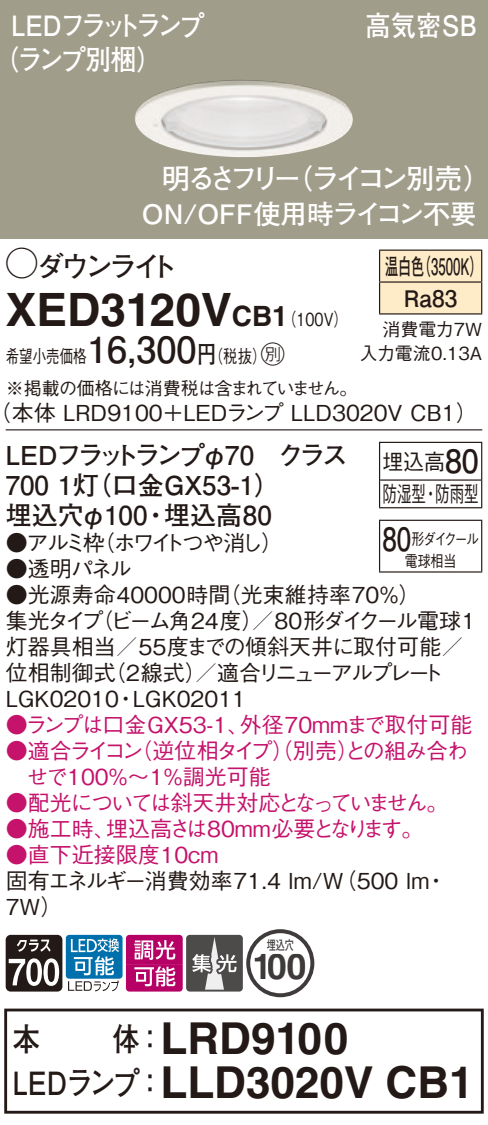
<style>
.page{position:relative;width:488px;height:1125px;background:#fff}
.page>*{position:absolute;margin:0;border:0;box-sizing:border-box;transform-origin:0 0}
.t1{font:700 46px "Helvetica LT Std";color:#231916}
.t2{font:700 44px "Helvetica LT Std";color:#231916}
.t3{font:700 36px "Futo Go B101 Pro";color:#231916}
.t4{font:700 36px "Helvetica LT Std";color:#3e3a39}
.t5{font:700 32px "Futo Go B101 Pro";color:#231916;scale:.85 1}
.t6{font:700 32px "Futo Go B101 Pro";color:#231916;scale:.95 1}
.t7{font:700 32px "Futo Go B101 Pro";color:#231916;scale:.81 1}
.t8{font:700 28px/34px "Futo Go B101 Pro";letter-spacing:-.12em;color:#fff;scale:.9 1}
.t9{font:700 28px "Futo Go B101 Pro";letter-spacing:-.12em;color:#fff}
.t10{font:700 28px "Futo Go B101 Pro";letter-spacing:-.15em;color:#231916}
.t11{font:700 28px "Helvetica LT Std";color:#231916}
.t12{font:700 26.8px "Futo Go B101 Pro";letter-spacing:-.005em;color:#fff}
.t13{font:700 26px "Futo Go B101 Pro";color:#231916}
.t14{font:700 26px "Futo Go B101 Pro";letter-spacing:-.145em;color:#231916}
.t15{font:24px "Ford Classification 1";color:#231916}
.t16{font:700 22.8px/32px "Futo Go B101 Pro";color:#231916;scale:.58 1}
.t17{font:500 22px/26px "Gothic BBB Pro";color:#231916}
.t18{font:500 22px/26px "Gothic BBB Pro";letter-spacing:-.095em;color:#c5126b}
.t19{font:500 22px/26px "Gothic BBB Pro";letter-spacing:-.045em;color:#c5126b}
.t20{font:500 22px "Gothic BBB Pro";color:#c5126b}
.t21{font:500 22px/26px "Gothic BBB Pro";letter-spacing:-.02em;color:#c5126b}
.t22{font:500 22px "Gothic BBB Pro";letter-spacing:-.135em;color:#231916}
.t23{font:500 22px "Gothic BBB Pro";letter-spacing:-.065em;color:#231916}
.t24{font:500 22px "Gothic BBB Pro";letter-spacing:-.15em;color:#231916}
.t25{font:500 22px/32.8px "Gothic BBB Pro";color:#231916;scale:.95 1}
.t26{font:500 22px "Gothic BBB Pro";letter-spacing:-.04em;color:#231916}
.t27{font:500 18px/31.6px "Gothic BBB Pro";letter-spacing:-.04em;color:#231916;scale:.75 1}
.t28{font:500 18px/24px "Gothic BBB Pro";color:#231916;text-align:right}
.t29{font:500 18px "Gothic BBB Pro";color:#231916;scale:.8 1}
.t30{font:500 16px "Gothic BBB Pro";letter-spacing:-.11em;color:#231916;scale:.81 1}
.t31{font:13.2px "Futo Go B101 Pro Bold 90 pv RKSJ H";color:#3f3b3a;scale:.7 1}
.s1{font-family:"Ford Classification 1";font-weight:400;font-size:32px}
.s2{font-size:46px}
.s3{font-family:"Helvetica LT Std";font-weight:700;font-size:28px}
.s4{font-family:"Gothic BBB Pro";font-weight:500;font-size:18px}
.s5{font-family:"Futo Go B101 Pro";font-weight:700;font-size:24px}
.s6{color:#251b18}
</style>
<div class="page">
<div style="left:0;top:0;width:488px;height:238px;background:#a19d8b"></div>
<img style="left:135px;top:80px;width:218px;height:78px">
<div style="left:380px;top:251px;width:101px;height:62px;background:#feecc9"></div>
<hr style="left:379px;top:249px;width:103px;height:2px;background:#231916">
<hr style="left:379px;top:251px;width:1px;height:30px;background:#231916">
<hr style="left:481px;top:251px;width:1px;height:30px;background:#231916">
<hr style="left:379px;top:281px;width:103px;height:2px;background:#231916">
<hr style="left:379px;top:283px;width:1px;height:30px;background:#231916">
<hr style="left:481px;top:283px;width:1px;height:30px;background:#231916">
<hr style="left:379px;top:313px;width:103px;height:1px;background:#231916">
<hr style="left:6px;top:429px;width:476px;height:1px;background:#231916">
<hr style="left:379px;top:443px;width:1px;height:37px;background:#231916">
<svg style="left:379px;top:480px;width:1px;height:27px"></svg>
<hr style="left:379px;top:442px;width:103px;height:1px;background:#231916">
<hr style="left:380px;top:479px;width:101px;height:2px;background:#231916">
<hr style="left:481px;top:443px;width:1px;height:37px;background:#231916">
<svg style="left:481px;top:480px;width:1px;height:27px"></svg>
<hr style="left:379px;top:507px;width:103px;height:1px;background:#231916">
<hr style="left:379px;top:521px;width:1px;height:50px;background:#231916">
<hr style="left:379px;top:519px;width:103px;height:2px;background:#231916">
<hr style="left:481px;top:521px;width:1px;height:50px;background:#231916">
<hr style="left:379px;top:571px;width:103px;height:1px;background:#231916">
<svg style="left:6px;top:934px;width:56px;height:57px"></svg>
<div style="left:66px;top:934px;width:56px;height:44px;background:#0070ac;border-radius:3px"></div>
<svg style="left:68px;top:938px;width:51px;height:53px"></svg>
<svg style="left:126px;top:929px;width:188px;height:68px"></svg>
<div style="left:4px;top:1008px;width:479px;height:105px;border:3px solid #231916"></div>
<p class="t8" style="left:-7px;top:5px;width:236px;text-indent:18px">LEDフラットランプ（ランプ別梱(</p>
<p class="t8" style="left:365px;top:5px;width:125px">高気密SB</p>
<p class="t9" style="left:285px;top:156px;width:208px">（ライコン別売(</p>
<p class="t9" style="left:162px;top:156px;width:141px">明るさフリー</p>
<p class="t12" style="left:142px;top:192px;width:336px">ON/OFF使用時ライコン不要</p>
<p class="t10" style="left:6px;top:244px;width:174px"><span class="s1">A</span>ダウンライト</p>
<p class="t16" style="left:417px;top:247px;width:115px">（3500 (K</p>
<p class="t16" style="left:403px;top:247px;width:94px;text-indent:-19px">温白色<br>Ra83</p>
<p class="t28" style="left:359px;top:315px;width:124px">消費電力7W<br>入力電流0.13A</p>
<h1 class="t1" style="left:6px;top:281px;width:197px">XED3120</h1>
<p class="t11" style="left:201px;top:299px;width:73px"><span class="s2">V</span>CB</p>
<p class="t29" style="left:272px;top:304px;width:96px">（<span class="s3">1</span> 100 (V</p>
<h3 class="t3" style="left:87px;top:321px;width:111px">16,300</h3>
<p class="t15" style="left:252px;top:342px;width:34px">C<span class="s4">）</span></p>
<p class="t29" style="left:197px;top:342px;width:70px">（<span class="s5">円</span>税抜</p>
<p class="t27" style="left:6px;top:338px;width:470px">希望小売価格<br>※掲載の価格には消費税は含まれていません。</p>
<p class="t17" style="left:-10px;top:397px;width:489px">（本体 LRD9100＋LEDランプ LLD3020V CB1(</p>
<p class="t14" style="left:6px;top:434px;width:343px">LEDフラットランプφ70　クラス</p>
<p class="t13" style="left:6px;top:464px;width:276px">700 （灯1 口金GX53-1(</p>
<p class="t13" style="left:164px;top:494px;width:109px">埋込高80</p>
<p class="t13" style="left:6px;top:494px;width:143px">埋込穴φ100</p>
<p class="t24" style="left:93px;top:525px;width:191px">（ホワイトつや消し(</p>
<p class="t13" style="left:143px;top:494px;width:27px">・</p>
<p class="t17" style="left:6px;top:527px;width:101px">●アルミ枠</p>
<p class="t17" style="left:6px;top:553px;width:128px">●透明パネル</p>
<h3 class="t6" style="left:445px;top:435px;width:37px">80</h3>
<p class="t25" style="left:382px;top:442px;width:103px">埋込高<br>防湿型・防雨型</p>
<p class="t30" style="left:411px;top:526px;width:85px">形ダイクール</p>
<h3 class="t7" style="left:382px;top:513px;width:37px">80</h3>
<p class="t30" style="left:404px;top:548px;width:65px">電球相当</p>
<p class="t17" style="left:219px;top:579px;width:203px">（光束維持率70％(</p>
<p class="t17" style="left:6px;top:579px;width:226px">●光源寿命40000時間</p>
<p class="t26" style="left:92px;top:603px;width:173px">（ビーム角24度）</p>
<p class="t17" style="left:6px;top:605px;width:99px">集光タイプ</p>
<p class="t17" style="left:6px;top:631px;width:459px">灯器具相当／55度までの傾斜天井に取付可能／</p>
<p class="t22" style="left:104px;top:655px;width:340px">（2線式／）適合リニューアルプレート</p>
<p class="t23" style="left:252px;top:603px;width:225px">／80形ダイクール電球1</p>
<p class="t17" style="left:6px;top:657px;width:111px">位相制御式</p>
<p class="t17" style="left:6px;top:683px;width:115px">LGK02010</p>
<p class="t17" style="left:133px;top:683px;width:115px">LGK02011</p>
<p class="t17" style="left:115px;top:683px;width:24px">・</p>
<p class="t19" style="left:130px;top:709px;width:339px;text-indent:-125px">●ランプは口金GX53-1、<br>（逆位相タイプ）（別売との組み合わ</p>
<p class="t20" style="left:240px;top:707px;width:234px">外径70mmまで取付可能</p>
<p class="t20" style="left:337px;top:733px;width:23px">）</p>
<p class="t21" style="left:27px;top:735px;width:246px;text-indent:-21px">●適合ライコン<br>せで100％〜1％調光可能</p>
<p class="t18" style="left:106px;top:787px;width:344px;text-indent:-100px">●配光については斜天井対応となっていません。埋込高さは80mm必要となります。</p>
<p class="t20" style="left:6px;top:811px;width:112px">●施工時、</p>
<p class="t20" style="left:6px;top:837px;width:214px">●直下近接限度10cm</p>
<p class="t17" style="left:6px;top:865px;width:425px">固有エネルギー消費効率71.4 lm （W/ 500 lm<br>7W(</p>
<p class="t17" style="left:425px;top:865px;width:23px">・</p>
<p class="t31" style="left:266px;top:934px;width:41px">埋込穴</p>
<h3 class="t4" style="left:252px;top:944px;width:56px"><span class="s6">1</span>00</h3>
<h3 class="t5" style="left:13px;top:1013px;width:34px">本</h3>
<h3 class="t5" style="left:113px;top:1013px;width:62px">体：</h3>
<h2 class="t2" style="left:160px;top:1011px;width:189px">LRD9100</h2>
<h3 class="t5" style="left:13px;top:1057px;width:179px">LEDランプ：</h3>
<h2 class="t2" style="left:160px;top:1055px;width:314px">LLD3020V CB1</h2>
</div>
